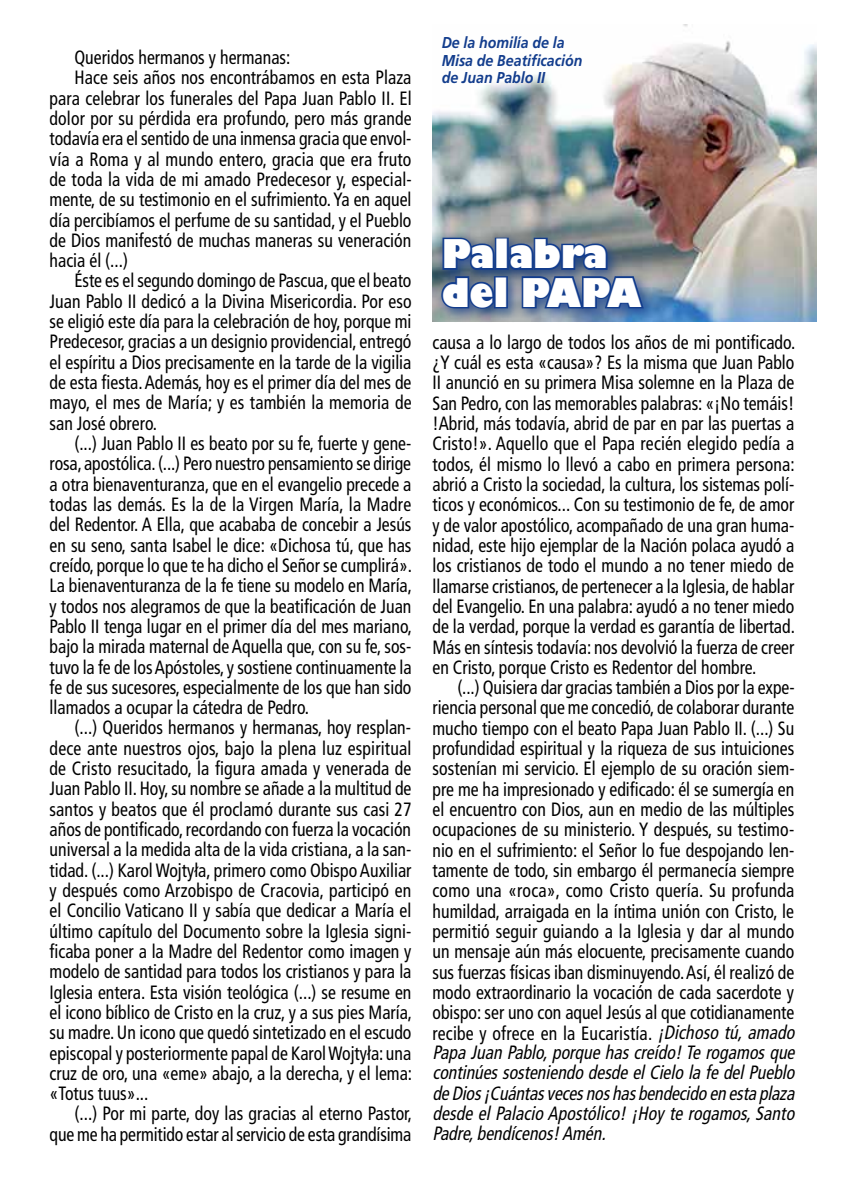
<style>
.page{position:relative;width:844px;height:1191px;background:#fff}
.page>*{position:absolute;margin:0;border:0;box-sizing:border-box;transform-origin:0 0}
.t1{font:800 38.5px/38.5px "Gill Sans";color:#fff;scale:.9 1}
.t2{font:condensed 19.25px/20.3px "Frutiger LT Std";color:#000;text-align:justify;scale:.92 1}
.t3{font:italic 700 15.75px/17.5px "Frutiger LT Std";color:#133d8d;scale:.9 1}
.s1{font-style:italic}
</style>
<div class="page">
<img style="left:432px;top:25px;width:384px;height:296px">
<div style="left:434px;top:230px;width:222px;height:93px;background:#133d8d;opacity:.75"></div>
<div style="left:494px;top:238px;width:14px;height:32px;border:4px solid #133d8d"></div>
<svg style="left:439px;top:235px;width:57px;height:76px;background:#3d5b8c"></svg>
<div style="left:494px;top:276px;width:13px;height:32px;border:4px solid #133d8d"></div>
<svg style="left:506px;top:236px;width:140px;height:74px;background:#45608f"></svg>
<p class="t2" style="left:74px;top:47px;width:236px">Queridos hermanos y hermanas:</p>
<p class="t2" style="left:74px;top:68px;width:368px">Hace seis años nos encontrábamos en esta Plaza</p>
<p class="t2" style="left:50px;top:88px;width:395px">para celebrar los funerales del Papa Juan Pablo II. El</p>
<p class="t2" style="left:50px;top:108px;width:395px">dolor por su pérdida era profundo, pero más grande</p>
<p class="t2" style="left:50px;top:129px;width:394px">todavía era el sentido de una inmensa gracia que envol-</p>
<p class="t2" style="left:50px;top:149px;width:395px">vía a Roma y al mundo entero, gracia que era fruto</p>
<p class="t2" style="left:50px;top:169px;width:395px">de toda la vida de mi amado Predecesor y, especial-</p>
<p class="t2" style="left:50px;top:189px;width:395px">mente, de su testimonio en el sufrimiento. Ya en aquel</p>
<p class="t2" style="left:50px;top:210px;width:395px">día percibíamos el perfume de su santidad, y el Pueblo</p>
<p class="t2" style="left:50px;top:230px;width:394px">de Dios manifestó de muchas maneras su veneración</p>
<p class="t2" style="left:50px;top:250px;width:87px">hacia él (...)</p>
<p class="t2" style="left:74px;top:271px;width:367px">Éste es el segundo domingo de Pascua, que el beato</p>
<p class="t2" style="left:50px;top:291px;width:395px">Juan Pablo II dedicó a la Divina Misericordia. Por eso</p>
<p class="t2" style="left:50px;top:311px;width:394px">se eligió este día para la celebración de hoy, porque mi</p>
<p class="t2" style="left:50px;top:332px;width:394px">Predecesor, gracias a un designio providencial, entregó</p>
<p class="t2" style="left:50px;top:352px;width:394px">el espíritu a Dios precisamente en la tarde de la vigilia</p>
<p class="t2" style="left:50px;top:372px;width:394px">de esta fiesta. Además, hoy es el primer día del mes de</p>
<p class="t2" style="left:50px;top:393px;width:395px">mayo, el mes de María; y es también la memoria de</p>
<p class="t2" style="left:50px;top:413px;width:118px">san José obrero.</p>
<p class="t2" style="left:74px;top:433px;width:367px">(...) Juan Pablo II es beato por su fe, fuerte y gene-</p>
<p class="t2" style="left:50px;top:453px;width:394px">rosa, apostólica. (...) Pero nuestro pensamiento se dirige</p>
<p class="t2" style="left:50px;top:474px;width:394px">a otra bienaventuranza, que en el evangelio precede a</p>
<p class="t2" style="left:50px;top:494px;width:394px">todas las demás. Es la de la Virgen María, la Madre</p>
<p class="t2" style="left:50px;top:514px;width:395px">del Redentor. A Ella, que acababa de concebir a Jesús</p>
<p class="t2" style="left:50px;top:535px;width:395px">en su seno, santa Isabel le dice: «Dichosa tú, que has</p>
<p class="t2" style="left:50px;top:555px;width:395px">creído, porque lo que te ha dicho el Señor se cumplirá».</p>
<p class="t2" style="left:50px;top:575px;width:395px">La bienaventuranza de la fe tiene su modelo en María,</p>
<p class="t2" style="left:50px;top:596px;width:395px">y todos nos alegramos de que la beatificación de Juan</p>
<p class="t2" style="left:50px;top:616px;width:395px">Pablo II tenga lugar en el primer día del mes mariano,</p>
<p class="t2" style="left:50px;top:636px;width:394px">bajo la mirada maternal de Aquella que, con su fe, sos-</p>
<p class="t2" style="left:50px;top:657px;width:395px">tuvo la fe de los Apóstoles, y sostiene continuamente la</p>
<p class="t2" style="left:50px;top:677px;width:395px">fe de sus sucesores, especialmente de los que han sido</p>
<p class="t2" style="left:50px;top:697px;width:283px">llamados a ocupar la cátedra de Pedro.</p>
<p class="t2" style="left:74px;top:717px;width:367px">(...) Queridos hermanos y hermanas, hoy resplan-</p>
<p class="t2" style="left:50px;top:738px;width:394px">dece ante nuestros ojos, bajo la plena luz espiritual</p>
<p class="t2" style="left:50px;top:758px;width:394px">de Cristo resucitado, la figura amada y venerada de</p>
<p class="t2" style="left:50px;top:778px;width:394px">Juan Pablo II. Hoy, su nombre se añade a la multitud de</p>
<p class="t2" style="left:50px;top:799px;width:395px">santos y beatos que él proclamó durante sus casi 27</p>
<p class="t2" style="left:50px;top:819px;width:394px">años de pontificado, recordando con fuerza la vocación</p>
<p class="t2" style="left:50px;top:839px;width:394px">universal a la medida alta de la vida cristiana, a la san-</p>
<p class="t2" style="left:50px;top:860px;width:395px">tidad. (...) Karol Wojtyła, primero como Obispo Auxiliar</p>
<p class="t2" style="left:50px;top:880px;width:394px">y después como Arzobispo de Cracovia, participó en</p>
<p class="t2" style="left:50px;top:900px;width:394px">el Concilio Vaticano II y sabía que dedicar a María el</p>
<p class="t2" style="left:50px;top:921px;width:394px">último capítulo del Documento sobre la Iglesia signi-</p>
<p class="t2" style="left:50px;top:941px;width:395px">ficaba poner a la Madre del Redentor como imagen y</p>
<p class="t2" style="left:50px;top:961px;width:394px">modelo de santidad para todos los cristianos y para la</p>
<p class="t2" style="left:50px;top:982px;width:394px">Iglesia entera. Esta visión teológica (...) se resume en</p>
<p class="t2" style="left:50px;top:1002px;width:395px">el icono bíblico de Cristo en la cruz, y a sus pies María,</p>
<p class="t2" style="left:50px;top:1022px;width:394px">su madre. Un icono que quedó sintetizado en el escudo</p>
<p class="t2" style="left:50px;top:1042px;width:394px">episcopal y posteriormente papal de Karol Wojtyła: una</p>
<p class="t2" style="left:50px;top:1063px;width:395px">cruz de oro, una «eme» abajo, a la derecha, y el lema:</p>
<p class="t2" style="left:50px;top:1083px;width:109px">«Totus tuus»...</p>
<p class="t2" style="left:74px;top:1103px;width:368px">(...) Por mi parte, doy las gracias al eterno Pastor,</p>
<p class="t2" style="left:50px;top:1124px;width:394px">que me ha permitido estar al servicio de esta grandísima</p>
<p class="t3" style="left:441px;top:34px;width:158px">De la homilía de la<br>Misa de Beatificación de Juan Pablo II</p>
<h1 class="t1" style="left:441px;top:237px;width:223px">Palabra del PAPA</h1>
<p class="t2" style="left:432px;top:332px;width:395px">causa a lo largo de todos los años de mi pontificado. ¿Y cuál es esta «causa»? Es la misma que Juan Pablo II anunció en su primera Misa solemne en la Plaza de San Pedro, con las memorables palabras: «¡No temáis! !Abrid, más todavía, abrid de par en par las puertas a Cristo!». Aquello que el Papa recién elegido pedía a todos, él mismo lo llevó a cabo en primera persona: abrió a Cristo la sociedad, la cultura, los sistemas polí&shy;ticos y económicos... Con su testimonio de fe, de amor y de valor apostólico, acompañado de una gran huma&shy;nidad, este hijo ejemplar de la Nación polaca ayudó a los cristianos de todo el mundo a no tener miedo de llamarse cristianos, de pertenecer a la Iglesia, de hablar del Evangelio. En una palabra: ayudó a no tener miedo de la verdad, porque la verdad es garantía de libertad.<br>Más en síntesis todavía: nos devolvió la fuerza de creer en Cristo, porque Cristo es Redentor del hombre.</p>
<p class="t2" style="left:432px;top:677px;width:399px;text-align:left;text-indent:25px">(...) Quisiera dar gracias también a Dios por la expe&shy;riencia personal que me concedió, de colaborar durante mucho tiempo con el beato Papa Juan Pablo II. (...) Su profundidad espiritual y la riqueza de sus intuiciones sostenían mi servicio. El ejemplo de su oración siem&shy;pre me ha impresionado y edificado: él se sumergía en el encuentro con Dios, aun en medio de las múltiples ocupaciones de su ministerio. Y después, su testimo&shy;nio en el sufrimiento: el Señor lo fue despojando len&shy;tamente de todo, sin embargo él permanecía siempre como una «roca», como Cristo quería. Su profunda humildad, arraigada en la íntima unión con Cristo, le permitió seguir guiando a la Iglesia y dar al mundo un mensaje aún más elocuente, precisamente cuando sus fuerzas físicas iban disminuyendo. Así, él realizó de modo extraordinario la vocación de cada sacerdote y obispo: ser uno con aquel Jesús al que cotidianamente recibe y ofrece en la Eucaristía. <span class="s1">¡Dichoso tú,amado Papa Juan Pablo,porquehascreído!Terogamosque continúessosteniendo desdeelCielo la fedelPueblo deDios¡Cuántasvecesnoshasbendecidoenestaplaza desde elPalacio Apostólico!¡Hoy te rogamos,Santo Padre,bendícenos!Amén.</span></p>
</div>
